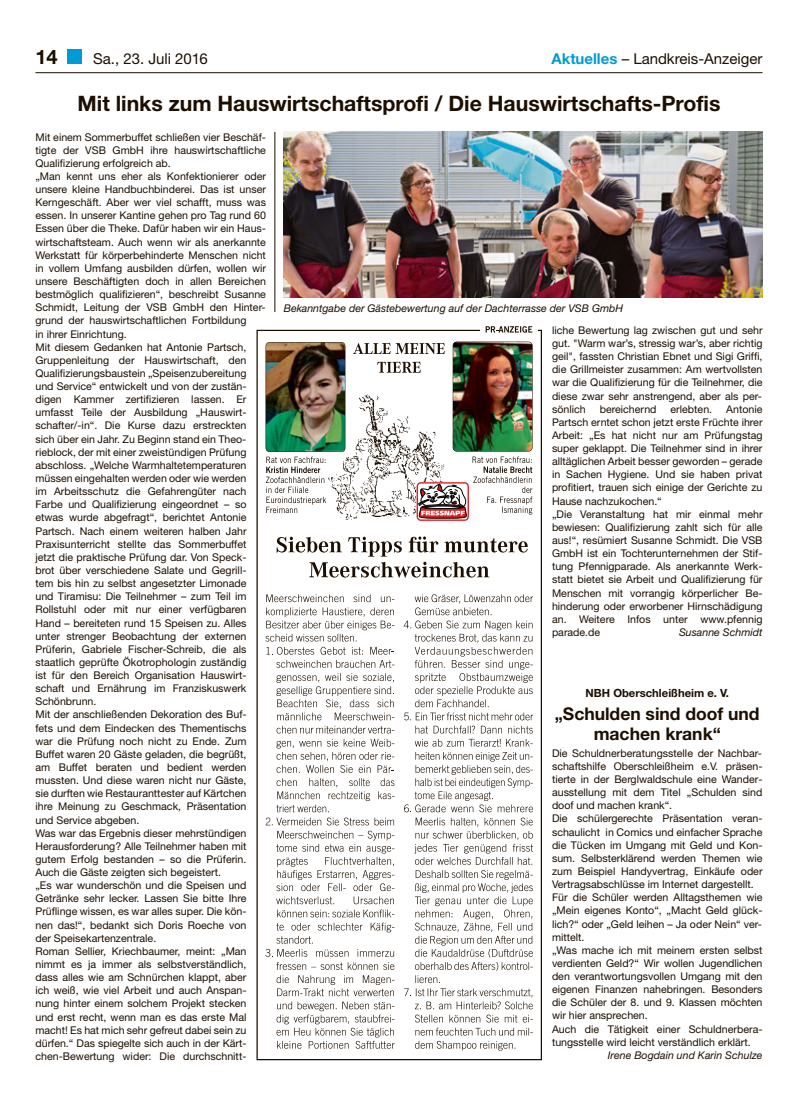
<style>
.page{position:relative;width:798px;height:1117px;background:#fff}
.page>*{position:absolute;margin:0;border:0;box-sizing:border-box;transform-origin:0 0}
.t1{font:700 21.25px "Helvetica Neue";color:#1c0e00}
.t2{font:700 20px "Helvetica Neue";color:#1c0e00}
.t3{font:700 17.5px/20px "Helvetica Neue";color:#1c0e00;text-align:center}
.t4{font:15px "Helvetica Neue";color:#1c0e00}
.t5{font:700 11.25px "Helvetica Neue";color:#1c0e00}
.t6{font:10.62px/13.1px "Helvetica Neue";color:#1c0e00}
.t7{font:italic 10.62px/21.9px "Helvetica Neue";color:#1c0e00}
.s1{font-weight:700;color:#009bd5}
.s2{font-style:normal}
</style>
<div class="page">
<div style="left:68px;top:50px;width:14px;height:14px;background:#009bd5"></div>
<hr style="left:274px;top:132px;width:1px;height:180px;background:#1c0e00">
<hr style="left:35px;top:72px;width:727px;height:1px;background:#1c0e00">
<img style="left:283px;top:132px;width:479px;height:165px">
<img style="left:452px;top:342px;width:80px;height:109px;border-radius:4px">
<div style="left:452px;top:341px;width:80px;height:110px;border:1px solid #1c0e00;border-radius:4px"></div>
<svg style="left:353px;top:343px;width:91px;height:11px"></svg>
<svg style="left:377px;top:362px;width:43px;height:10px"></svg>
<img style="left:266px;top:342px;width:79px;height:109px;border-radius:4px">
<div style="left:265px;top:342px;width:80px;height:110px;border:1px solid #1c0e00;border-radius:4px"></div>
<svg style="left:266px;top:456px;width:60px;height:57px"></svg>
<img style="left:328px;top:392px;width:108px;height:128px">
<div style="left:416px;top:482px;width:53px;height:39px;border:2px solid #fff;border-radius:3px"></div>
<div style="left:416px;top:482px;width:52px;height:38px;border:1px solid #d81d1f;border-radius:4px"></div>
<svg style="left:416px;top:456px;width:116px;height:63px"></svg>
<svg style="left:265px;top:594px;width:129px;height:60px"></svg>
<svg style="left:276px;top:660px;width:118px;height:7px"></svg>
<svg style="left:276px;top:673px;width:118px;height:99px"></svg>
<svg style="left:265px;top:778px;width:129px;height:112px"></svg>
<svg style="left:265px;top:896px;width:129px;height:73px"></svg>
<svg style="left:276px;top:975px;width:118px;height:20px"></svg>
<svg style="left:276px;top:1001px;width:118px;height:47px"></svg>
<svg style="left:403px;top:594px;width:130px;height:388px"></svg>
<svg style="left:404px;top:988px;width:128px;height:62px"></svg>
<svg style="left:276px;top:536px;width:251px;height:41px"></svg>
<svg style="left:485px;top:326px;width:47px;height:6px"></svg>
<p class="t2" style="left:35px;top:50px;width:24px">14</p>
<p class="t4" style="left:93px;top:53px;width:116px">Sa., 23. Juli 2016</p>
<p class="t4" style="left:551px;top:53px;width:212px"><span class="s1">Aktuelles</span> – Landkreis-Anzeiger</p>
<p class="t1" style="left:78px;top:96px;width:644px">Mit links zum Hauswirtschaftsprofi / Die Hauswirtschafts-Profis</p>
<p class="t6" style="left:35px;top:131px;width:232px">Mit einem Sommerbuffet schließen vier Beschäf&shy;tigte der VSB GmbH ihre hauswirtschaftliche Qualifizierung erfolgreich ab.<br>„Man kennt uns eher als Konfektionierer oder unsere kleine Handbuchbinderei. Das ist unser Kerngeschäft. Aber wer viel schafft, muss was essen. In unserer Kantine gehen pro Tag rund 60<br>Essen über die Theke. Dafür haben wir ein Haus&shy;wirtschaftsteam. Auch wenn wir als anerkannte Werkstatt für körperbehinderte Menschen nicht in vollem Umfang ausbilden dürfen, wollen wir unsere Beschäftigten doch in allen Bereichen bestmöglich qualifizieren“, beschreibt Susanne Schmidt, Leitung der VSB GmbH den Hinter&shy;grund der hauswirtschaftlichen Fortbildung<br>in ihrer Einrichtung.<br>Mit diesem Gedanken hat Antonie Partsch, Gruppenleitung der Hauswirtschaft, den Qualifizierungsbaustein „Speisenzubereitung und Service“ entwickelt und von der zustän&shy;digen Kammer zertifizieren lassen. Er umfasst Teile der Ausbildung „Hauswirt&shy;schafter/-in“. Die Kurse dazu erstreckten sich über ein Jahr. Zu Beginn stand ein Theo&shy;rieblock, der mit einer zweistündigen Prüfung abschloss. „Welche Warmhaltetemperaturen müssen eingehalten werden oder wie werden<br>im Arbeitsschutz die Gefahrengüter nach Farbe und Qualifizierung eingeordnet – so etwas wurde abgefragt“, berichtet Antonie Partsch. Nach einem weiteren halben Jahr Praxisunterricht stellte das Sommerbuffet jetzt die praktische Prüfung dar. Von Speck&shy;brot über verschiedene Salate und Gegrill&shy;tem bis hin zu selbst angesetzter Limonade und Tiramisu: Die Teilnehmer – zum Teil im Rollstuhl oder mit nur einer verfügbaren Hand – bereiteten rund 15 Speisen zu. Alles unter strenger Beobachtung der externen Prüferin, Gabriele Fischer-Schreib, die als staatlich geprüfte Ökotrophologin zuständig<br>ist für den Bereich Organisation Hauswirt&shy;schaft und Ernährung im Franziskuswerk Schönbrunn.<br>Mit der anschließenden Dekoration des Buf&shy;fets und dem Eindecken des Thementischs war die Prüfung noch nicht zu Ende. Zum Buffet waren 20 Gäste geladen, die begrüßt,<br>am Buffet beraten und bedient werden mussten. Und diese waren nicht nur Gäste,<br>sie durften wie Restauranttester auf Kärtchen ihre Meinung zu Geschmack, Präsentation und Service abgeben.<br>Was war das Ergebnis dieser mehrstündigen Herausforderung? Alle Teilnehmer haben mit gutem Erfolg bestanden – so die Prüferin.<br>Auch die Gäste zeigten sich begeistert.<br>„Es war wunderschön und die Speisen und Getränke sehr lecker. Lassen Sie bitte Ihre Prüflinge wissen, es war alles super. Die kön&shy;nen das!“, bedankt sich Doris Roeche von<br>der Speisekartenzentrale.<br>Roman Sellier, Kriechbaumer, meint: „Man nimmt es ja immer als selbstverständlich, dass alles wie am Schnürchen klappt, aber<br>ich weiß, wie viel Arbeit und auch Anspan&shy;nung hinter einem solchem Projekt stecken und erst recht, wenn man es das erste Mal macht! Es hat mich sehr gefreut dabei sein zu dürfen.“ Das spiegelte sich auch in der Kärt&shy;chen-Bewertung wider: Die durchschnitt-</p>
<p class="t7" style="left:551px;top:298px;width:212px;text-indent:-268px">Bekanntgabe der Gästebewertung auf der Dachterrasse der VSB GmbH<br><span class="s2">liche Bewertung lag zwischen gut und sehr</span></p>
<p class="t6" style="left:551px;top:337px;width:212px;text-align:justify">gut. "Warm war’s, stressig war’s, aber richtig geil", fassten Christian Ebnet und Sigi Griffi, die Grillmeister zusammen: Am wertvollsten war die Qualifizierung für die Teilnehmer, die diese zwar sehr anstrengend, aber als per&shy;sönlich</p>
<p class="t6" style="left:551px;top:403px;width:212px;text-indent:174px">Antonie Partsch erntet schon jetzt erste Früchte ihrer Arbeit: „Es hat nicht nur am Prüfungstag super geklappt. Die Teilnehmer sind in ihrer alltäglichen Arbeit besser geworden – gerade in Sachen Hygiene. Und sie haben privat profitiert, trauen sich einige der Gerichte zu Hause nachzukochen.“<br>„Die Veranstaltung hat mir einmal mehr bewiesen: Qualifizierung zahlt sich für alle aus!“, resümiert Susanne Schmidt. Die VSB GmbH ist ein Tochterunternehmen der Stif&shy;tung Pfennigparade. Als anerkannte Werk&shy;statt bietet sie Arbeit und Qualifizierung für Menschen mit vorrangig körperlicher Be&shy;hinderung oder erworbener Hirnschädigung an. Weitere Infos unter www.pfennig parade.de</p>
<p class="t6" style="left:599px;top:403px;width:58px">bereichernd</p>
<p class="t6" style="left:670px;top:403px;width:43px">erlebten.</p>
<p class="t7" style="left:678px;top:622px;width:85px">Susanne Schmidt</p>
<p class="t5" style="left:585px;top:688px;width:145px">NBH Oberschleißheim e. V.</p>
<p class="t3" style="left:554px;top:705px;width:206px">„Schulden sind doof und machen krank“</p>
<p class="t6" style="left:551px;top:747px;width:211px">Die Schuldnerberatungsstelle der Nachbar-</p>
<p class="t6" style="left:551px;top:760px;width:212px">schaftshilfe Oberschleißheim e.V. präsen-</p>
<p class="t6" style="left:551px;top:773px;width:212px">tierte in der Berglwaldschule eine Wander-</p>
<p class="t6" style="left:551px;top:786px;width:212px">ausstellung mit dem Titel „Schulden sind</p>
<p class="t6" style="left:551px;top:799px;width:122px">doof und machen krank“.</p>
<p class="t6" style="left:551px;top:813px;width:212px">Die schülergerechte Präsentation veran-</p>
<p class="t6" style="left:551px;top:826px;width:212px">schaulicht in Comics und einfacher Sprache</p>
<p class="t6" style="left:551px;top:839px;width:212px">die Tücken im Umgang mit Geld und Kon-</p>
<p class="t6" style="left:551px;top:852px;width:212px">sum. Selbsterklärend werden Themen wie</p>
<p class="t6" style="left:551px;top:865px;width:212px">zum Beispiel Handyvertrag, Einkäufe oder</p>
<p class="t6" style="left:551px;top:878px;width:203px">Vertragsabschlüsse im Internet dargestellt.</p>
<p class="t6" style="left:551px;top:891px;width:212px">Für die Schüler werden Alltagsthemen wie</p>
<p class="t6" style="left:551px;top:904px;width:212px">„Mein eigenes Konto“, „Macht Geld glück-</p>
<p class="t6" style="left:551px;top:918px;width:211px">lich?“ oder „Geld leihen – Ja oder Nein“ ver-</p>
<p class="t6" style="left:551px;top:931px;width:34px">mittelt.</p>
<p class="t6" style="left:551px;top:944px;width:212px">„Was mache ich mit meinem ersten selbst</p>
<p class="t6" style="left:551px;top:957px;width:212px">verdienten Geld?“ Wir wollen Jugendlichen</p>
<p class="t6" style="left:551px;top:970px;width:212px">den verantwortungsvollen Umgang mit den</p>
<p class="t6" style="left:551px;top:983px;width:212px">eigenen Finanzen nahebringen. Besonders</p>
<p class="t6" style="left:551px;top:996px;width:212px">die Schüler der 8. und 9. Klassen möchten</p>
<p class="t6" style="left:551px;top:1009px;width:97px">wir hier ansprechen.</p>
<p class="t6" style="left:551px;top:1023px;width:212px">Auch die Tätigkeit einer Schuldnerbera-</p>
<p class="t6" style="left:551px;top:1036px;width:200px">tungsstelle wird leicht verständlich erklärt.</p>
<p class="t7" style="left:607px;top:1044px;width:156px">Irene Bogdain und Karin Schulze</p>
</div>
